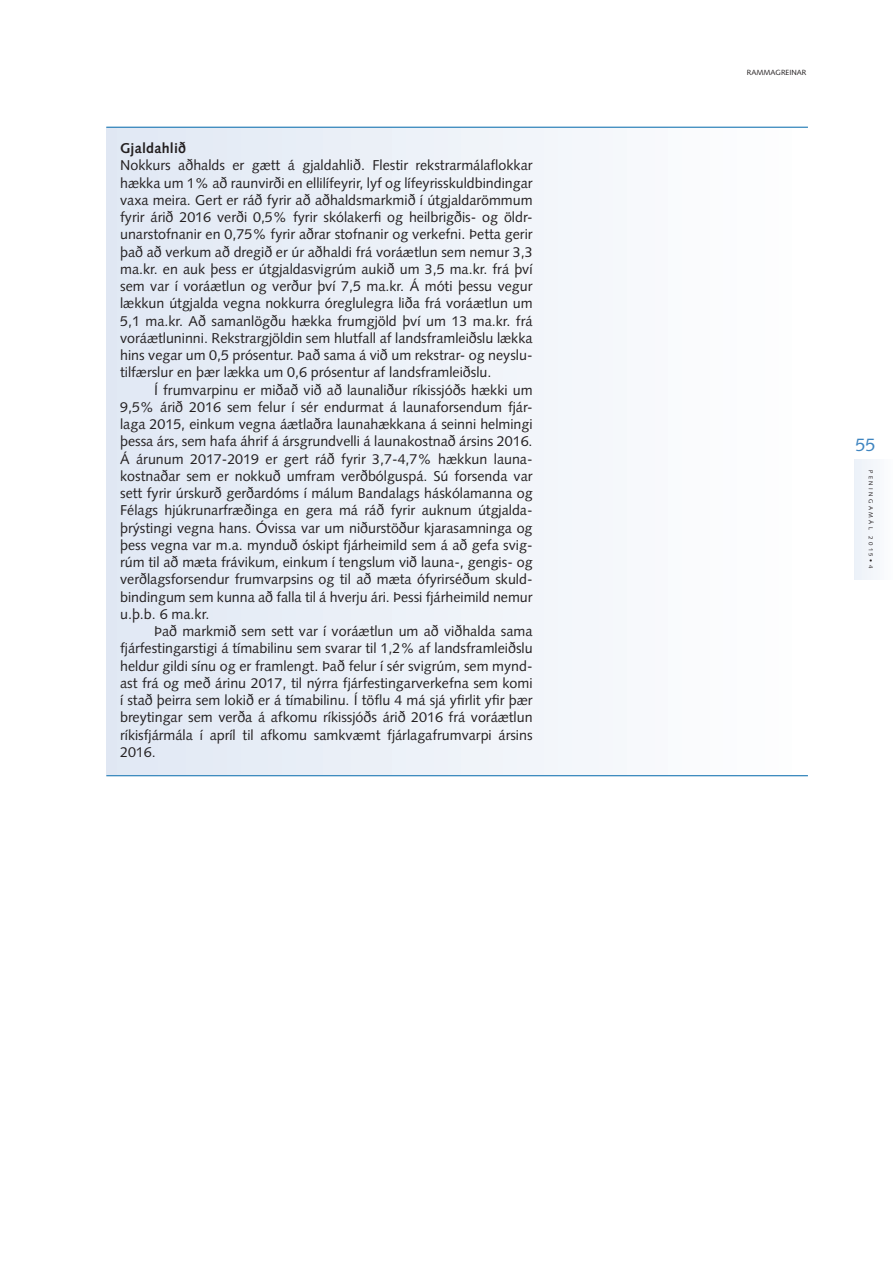
<style>
.page{position:relative;width:893px;height:1263px;background:#fff}
.page>*{position:absolute;margin:0;border:0;box-sizing:border-box;transform-origin:0 0}
.t1{font:18px "Syntax LT Std";color:#3f85c0}
.t2{font:14.25px/17.2px "Syntax LT Std";color:#231f20;text-align:justify}
.Lítil_millif{font:700 14.25px "Syntax LT Std";letter-spacing:.015em;color:#231f20}
.t3{font:7.5px "Syntax LT Std";color:#231f20}
.t4{font:6px "Syntax LT Std";letter-spacing:.4em;color:#231f20}
</style>
<div class="page">
<div style="left:855px;top:459px;width:38px;height:121px;background:#f3f7fb"></div>
<div style="left:106px;top:128px;width:701px;height:647px;background:linear-gradient(to right,#e0e8f4,#fefeff)"></div>
<hr style="left:106px;top:775px;width:702px;height:1px;background:#0067aa">
<hr style="left:106px;top:127px;width:702px;height:1px;background:#0067aa">
<p class="Lítil_millif" style="left:120px;top:140px;width:68px">Gjaldahlið</p>
<p class="t2" style="left:120px;top:157px;width:414px">Nokkurs aðhalds er gætt á gjaldahlið. Flestir rekstrarmálaflokkar hækka um 1% að raunvirði en ellilífeyrir, lyf og lífeyrisskuldbindingar vaxa meira. Gert er ráð fyrir að aðhaldsmarkmið í útgjaldarömmum fyrir árið 2016 verði 0,5% fyrir skólakerfi og heilbrigðis- og öldr&shy;unarstofnanir en 0,75% fyrir aðrar stofnanir og verkefni. Þetta gerir það að verkum að dregið er úr aðhaldi frá voráætlun sem nemur 3,3 ma.kr. en auk þess er útgjaldasvigrúm aukið um 3,5 ma.kr. frá því sem var í voráætlun og verður því 7,5 ma.kr. Á móti þessu vegur lækkun útgjalda vegna nokkurra óreglulegra liða frá voráætlun um 5,1 ma.kr. Að samanlögðu hækka frumgjöld því um 13 ma.kr. frá voráætluninni. Rekstrargjöldin sem hlutfall af landsframleiðslu lækka hins vegar um 0,5 prósentur. Það sama á við um rekstrar- og neyslu&shy;tilfærslur en þær lækka um 0,6 prósentur af landsframleiðslu.</p>
<p class="t2" style="left:120px;top:381px;width:414px;text-indent:34px">Í frumvarpinu er miðað við að launaliður ríkissjóðs hækki um 9,5% árið 2016 sem felur í sér endurmat á launaforsendum fjár&shy;laga 2015, einkum vegna áætlaðra launahækkana á seinni helmingi þessa árs, sem hafa áhrif á ársgrundvelli á launakostnað ársins 2016.<br>Á árunum 2017-2019 er gert ráð fyrir 3,7-4,7% hækkun launa&shy;kostnaðar sem er nokkuð umfram verðbólguspá. Sú forsenda var sett fyrir úrskurð gerðardóms í málum Bandalags háskólamanna og Félags hjúkrunarfræðinga en gera má ráð fyrir auknum útgjalda&shy;þrýstingi vegna hans. Óvissa var um niðurstöður kjarasamninga og þess vegna var m.a. mynduð óskipt fjárheimild sem á að gefa svig&shy;rúm til að mæta frávikum, einkum í tengslum við launa-, gengis- og verðlagsforsendur frumvarpsins og til að mæta ófyrirséðum skuld&shy;bindingum sem kunna að falla til á hverju ári. Þessi fjárheimild nemur u.þ.b. 6 ma.kr.</p>
<p class="t2" style="left:120px;top:623px;width:414px;text-indent:34px">Það markmið sem sett var í voráætlun um að viðhalda sama fjárfestingarstigi á tímabilinu sem svarar til 1,2% af landsframleiðslu heldur gildi sínu og er framlengt. Það felur í sér svigrúm, sem mynd&shy;ast frá og með árinu 2017, til nýrra fjárfestingarverkefna sem komi í stað þeirra sem lokið er á tímabilinu. Í töflu 4 má sjá yfirlit yfir þær breytingar sem verða á afkomu ríkissjóðs árið 2016 frá voráætlun ríkisfjármála í apríl til afkomu samkvæmt fjárlagafrumvarpi ársins 2016.</p>
<p class="t3" style="left:747px;top:68px;width:61px">RAMMAGREINAR</p>
<p class="t1" style="left:855px;top:434px;width:22px">55</p>
<p class="t4" style="left:874px;top:470px;width:99px;rotate:90deg">PENINGAMÁL 2015•4</p>
</div>
